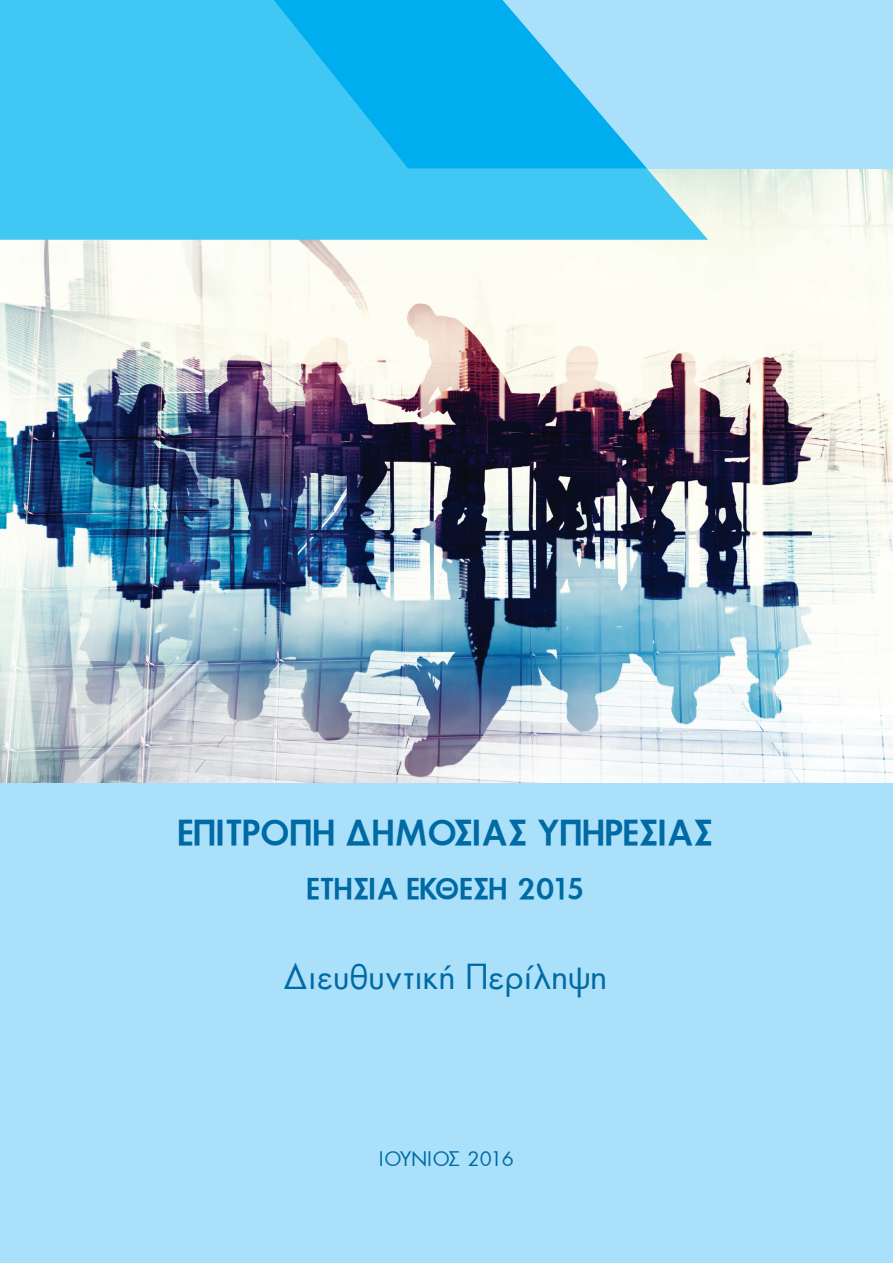
<style>
.page{position:relative;width:893px;height:1263px;background:#fff}
.page>*{position:absolute;margin:0;border:0;box-sizing:border-box;transform-origin:0 0}
.t1{font:700 36px "Mg Future UC Pol";color:#006aa4}
.t2{font:36px "Mg Future UC Pol Normal";color:#006aa4}
.t3{font:700 30px "Mg Future UC Pol";color:#006aa4}
.t4{font:21px "Mg Future UC Pol Normal";letter-spacing:-.02em;color:#006aa4}
</style>
<div class="page">
<img style="left:0;top:168px;width:892px;height:615px">
<div style="left:194px;top:0;width:699px;height:168px;background:#aae0f9"></div>
<div style="left:0;top:783px;width:893px;height:480px;background:#aae0f9"></div>
<svg style="left:0;top:0;width:708px;height:240px;background:#4dcaf4"></svg>
<svg style="left:274px;top:0;width:373px;height:168px;fill:#00aeef"></svg>
<p class="t1" style="left:179px;top:814px;width:536px">ΕΠΙΤΡΟΠΗ ΔΗΜΟΣΙΑΣ ΥΠΗΡΕΣΙΑΣ</p>
<p class="t3" style="left:308px;top:873px;width:279px">ΕΤΗΣΙΑ ΕΚΘΕΣΗ 2015</p>
<p class="t2" style="left:284px;top:958px;width:326px">Διευθυντική Περίληψη</p>
<p class="t4" style="left:379px;top:1148px;width:137px">ΙΟΥΝΙΟΣ 2016</p>
</div>
